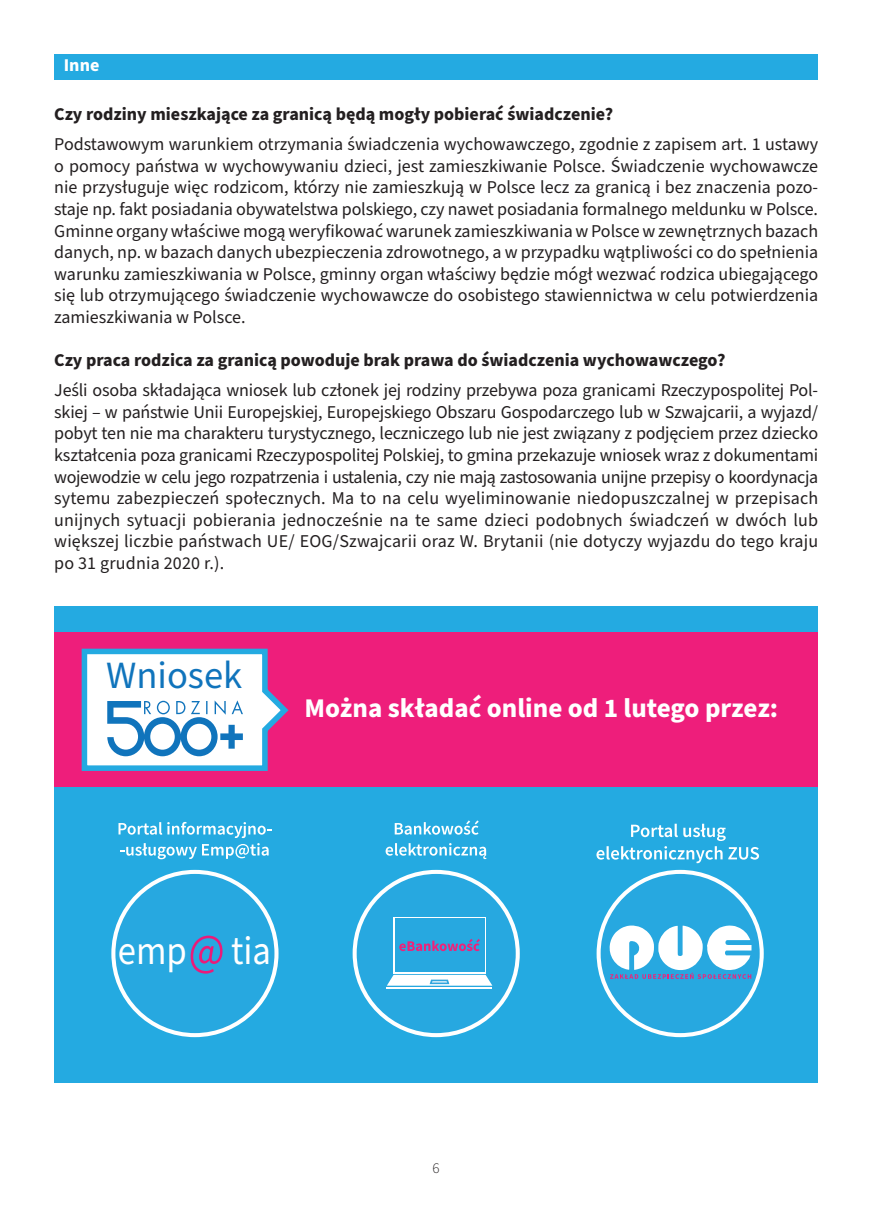
<style>
.page{position:relative;width:872px;height:1212px;background:#fff}
.page>*{position:absolute;margin:0;border:0;box-sizing:border-box;transform-origin:0 0}
.t1{font:40.35px "Source Sans Pro";color:#fff;scale:.91 1}
.t2{font:38.55px "Source Sans Pro";color:#1074bc}
.t3{font:700 27px "Source Sans Pro";color:#fff}
.t4{font:18px/21.6px "Source Sans Pro";color:#231f20;text-align:justify}
.t5{font:700 18px "Source Sans Pro";color:#231f20}
.t6{font:700 18px "Source Sans Pro";color:#fff}
.t7{font:300 15px "Source Sans Pro";color:#231f20}
</style>
<div class="page">
<div style="left:54px;top:606px;width:764px;height:476px;background:#24aae1"></div>
<div style="left:54px;top:632px;width:764px;height:155px;background:#ee1e7b"></div>
<svg style="left:81px;top:648px;width:208px;height:123px;background:#c7cfe7"></svg>
<svg style="left:596px;top:870px;width:167px;height:167px;background:#e6f5fb"></svg>
<div style="left:600px;top:874px;width:159px;height:159px;background:#27a8e0;border-radius:50%"></div>
<svg style="left:352px;top:870px;width:168px;height:167px;background:#eaf7fc"></svg>
<div style="left:357px;top:874px;width:159px;height:159px;background:#27a8e0;border-radius:50%"></div>
<svg style="left:111px;top:870px;width:167px;height:167px;background:#edf7fc"></svg>
<div style="left:115px;top:874px;width:159px;height:159px;background:#27a8e0;border-radius:50%"></div>
<svg style="left:609px;top:925px;width:143px;height:54px"></svg>
<div style="left:393px;top:917px;width:92px;height:56px;background:#fff"></div>
<div style="left:395px;top:918px;width:89px;height:54px;background:#27a8e0"></div>
<svg style="left:387px;top:975px;width:105px;height:11px"></svg>
<svg style="left:399px;top:939px;width:81px;height:12px"></svg>
<hr style="left:386px;top:987px;width:106px;height:2px;background:#fff">
<svg style="left:395px;top:820px;width:84px;height:15px"></svg>
<svg style="left:385px;top:843px;width:101px;height:16px"></svg>
<svg style="left:596px;top:824px;width:163px;height:39px"></svg>
<svg style="left:118px;top:822px;width:153px;height:37px"></svg>
<svg style="left:191px;top:935px;width:31px;height:38px"></svg>
<div style="left:54px;top:54px;width:764px;height:26px;background:#24aae1"></div>
<p class="t6" style="left:64px;top:53px;width:37px">Inne</p>
<p class="t5" style="left:54px;top:102px;width:560px">Czy rodziny mieszkające za granicą będą mogły pobierać świadczenie?</p>
<p class="t4" style="left:54px;top:134px;width:765px">Podstawowym warunkiem otrzymania świadczenia wychowawczego, zgodnie z zapisem art. 1 ustawy o pomocy państwa w wychowywaniu dzieci, jest zamieszkiwanie Polsce. Świadczenie wychowawcze nie przysługuje więc rodzicom, którzy nie zamieszkują w Polsce lecz za granicą i bez znaczenia pozo&shy;staje np. fakt posiadania obywatelstwa polskiego, czy nawet posiadania formalnego meldunku w Polsce.<br>Gminne organy właściwe mogą weryfikować warunek zamieszkiwania w Polsce w zewnętrznych bazach danych, np. w bazach danych ubezpieczenia zdrowotnego, a w przypadku wątpliwości co do spełnienia warunku zamieszkiwania w Polsce, gminny organ właściwy będzie mógł wezwać rodzica ubiegającego się lub otrzymującego świadczenie wychowawcze do osobistego stawiennictwa w celu potwierdzenia zamieszkiwania w Polsce.</p>
<p class="t5" style="left:54px;top:348px;width:672px">Czy praca rodzica za granicą powoduje brak prawa do świadczenia wychowawczego?</p>
<p class="t4" style="left:54px;top:380px;width:765px">Jeśli osoba składająca wniosek lub członek jej rodziny przebywa poza granicami Rzeczypospolitej Pol&shy;skiej – w państwie Unii Europejskiej, Europejskiego Obszaru Gospodarczego lub w Szwajcarii, a wyjazd/ pobyt ten nie ma charakteru turystycznego, leczniczego lub nie jest związany z podjęciem przez dziecko kształcenia poza granicami Rzeczypospolitej Polskiej, to gmina przekazuje wniosek wraz z dokumentami wojewodzie w celu jego rozpatrzenia i ustalenia, czy nie mają zastosowania unijne przepisy o koordynacja sytemu zabezpieczeń społecznych. Ma to na celu wyeliminowanie niedopuszczalnej w przepisach unijnych sytuacji pobierania jednocześnie na te same dzieci podobnych świadczeń w dwóch lub większej liczbie państwach UE/ EOG/Szwajcarii oraz W. Brytanii (nie dotyczy wyjazdu do tego kraju po 31 grudnia 2020 r.).</p>
<h2 class="t2" style="left:106px;top:649px;width:138px">Wniosek</h2>
<h3 class="t3" style="left:304px;top:690px;width:475px">Można składać online od 1 lutego przez:</h3>
<h1 class="t1" style="left:118px;top:923px;width:170px">emp tia</h1>
<p class="t7" style="left:432px;top:1158px;width:9px">6</p>
</div>
